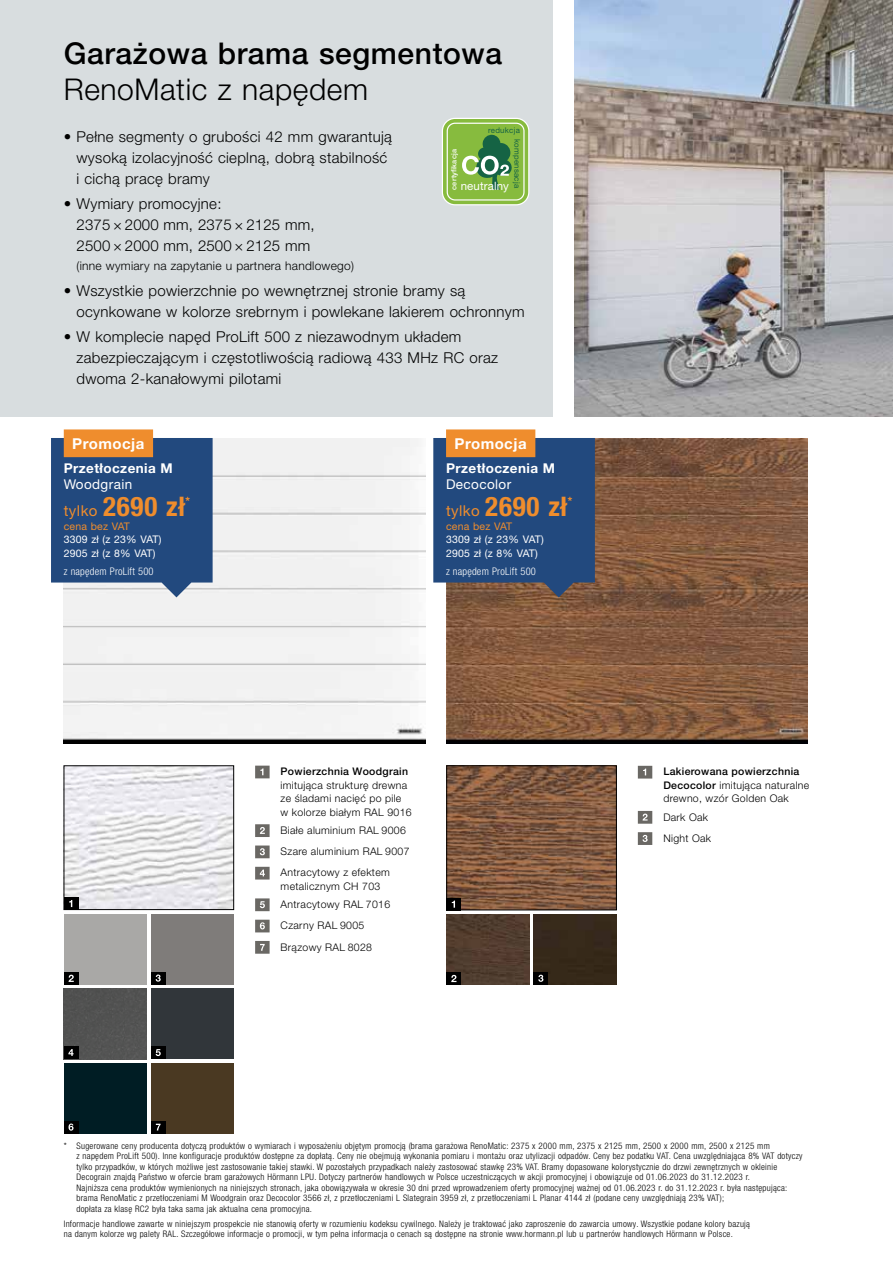
<style>
.page{position:relative;width:893px;height:1263px;background:#fff}
.page>*{position:absolute;margin:0;border:0;box-sizing:border-box;transform-origin:0 0}
.t1{font:500 30px "Hoermann Helvetica Neue";letter-spacing:.02em;color:#000}
.t2{font:300 30px "Hoermann Helvetica Neue";letter-spacing:.02em;color:#000}
.t3{font:700 condensed 27px "Hoermann Helvetica Neue";letter-spacing:.03em;color:#ef8d2d}
.t4{font:300 15px/21px "Hoermann Helvetica Neue";letter-spacing:.02em;color:#000}
.t5{font:700 15px "Hoermann Helvetica Neue";letter-spacing:.03em;color:#fff}
.t6{font:700 13.5px "Hoermann Helvetica Neue";letter-spacing:.03em;color:#fff}
.t7{font:13.5px "Hoermann Helvetica Neue Rm";letter-spacing:.03em;color:#fff}
.t8{font:300 12px "Hoermann Helvetica Neue";letter-spacing:.02em;color:#000}
.t9{font:11.55px "Hoermann Helvetica Neue Rm";letter-spacing:.01em;color:#fff}
.t10{font:700 condensed 11.55px "Hoermann Helvetica Neue";color:#ef8d2d}
.t11{font:300 10.5px/13.5px "Hoermann Helvetica Neue";letter-spacing:.03em;color:#000}
.t12{font:10.5px/13.5px "Hoermann Helvetica Neue Rm";letter-spacing:.02em;color:#fff}
.t13{font:300 condensed 10.5px "Hoermann Helvetica Neue";letter-spacing:.02em;color:#fff}
.t14{font:500 10.5px "Hoermann Helvetica Neue";letter-spacing:.03em;color:#000}
.t15{font:10.5px "Hoermann Helvetica Neue Rm";letter-spacing:.02em;color:#ef8d2d}
.t16{font:300 condensed 9px/10.5px "Hoermann Helvetica Neue";letter-spacing:.03em;color:#000}
.t17{font:7.8px "Hoermann Helvetica Neue Rm";letter-spacing:.03em;color:#156344}
.t18{font:500 7.2px "Hoermann Helvetica Neue";letter-spacing:.03em;color:#fff}
.s1{font-family:"Hoermann Helvetica Neue Rm";font-weight:400;font-stretch:normal;font-size:15px}
.s2{font-weight:500}
</style>
<div class="page">
<img style="left:574px;top:0;width:319px;height:417px">
<div style="left:0;top:0;width:553px;height:417px;background:#d8dddf"></div>
<img style="left:64px;top:438px;width:361px;height:305px">
<img style="left:446px;top:438px;width:362px;height:305px">
<img style="left:448px;top:767px;width:167px;height:141px">
<div style="left:446px;top:765px;width:171px;height:145px;border:1px solid #000"></div>
<img style="left:446px;top:915px;width:83px;height:70px">
<div style="left:534px;top:915px;width:83px;height:70px;background:#362919"></div>
<div style="left:64px;top:914px;width:83px;height:71px;background:#a9a8a6"></div>
<div style="left:64px;top:989px;width:83px;height:70px;background:#525352"></div>
<div style="left:151px;top:914px;width:83px;height:71px;background:#7f7c7a"></div>
<div style="left:151px;top:989px;width:83px;height:70px;background:#31363a"></div>
<div style="left:151px;top:1063px;width:83px;height:70px;background:#4a3922"></div>
<img style="left:66px;top:767px;width:166px;height:141px">
<div style="left:64px;top:765px;width:170px;height:145px;border:1px solid #000"></div>
<div style="left:64px;top:1063px;width:83px;height:70px;background:#001d24"></div>
<svg style="left:638px;top:766px;width:14px;height:12px"></svg>
<svg style="left:638px;top:811px;width:14px;height:13px"></svg>
<svg style="left:638px;top:832px;width:14px;height:13px"></svg>
<div style="left:446px;top:898px;width:15px;height:12px;background:#000"></div>
<svg style="left:452px;top:900px;width:3px;height:8px"></svg>
<div style="left:446px;top:972px;width:15px;height:13px;background:#000"></div>
<svg style="left:451px;top:975px;width:5px;height:7px"></svg>
<div style="left:534px;top:972px;width:14px;height:13px;background:#000"></div>
<svg style="left:538px;top:975px;width:5px;height:7px"></svg>
<div style="left:64px;top:897px;width:14px;height:13px;background:#000"></div>
<svg style="left:69px;top:900px;width:3px;height:7px"></svg>
<div style="left:64px;top:972px;width:14px;height:13px;background:#000"></div>
<svg style="left:69px;top:975px;width:5px;height:7px"></svg>
<div style="left:151px;top:972px;width:14px;height:13px;background:#000"></div>
<svg style="left:156px;top:974px;width:5px;height:8px"></svg>
<div style="left:64px;top:1046px;width:14px;height:13px;background:#000"></div>
<svg style="left:68px;top:1049px;width:6px;height:7px"></svg>
<div style="left:151px;top:1046px;width:14px;height:13px;background:#000"></div>
<svg style="left:156px;top:1049px;width:5px;height:7px"></svg>
<div style="left:64px;top:1121px;width:14px;height:12px;background:#000"></div>
<svg style="left:69px;top:1123px;width:5px;height:8px"></svg>
<div style="left:151px;top:1121px;width:14px;height:12px;background:#000"></div>
<svg style="left:156px;top:1124px;width:5px;height:6px"></svg>
<svg style="left:255px;top:766px;width:15px;height:12px"></svg>
<svg style="left:255px;top:824px;width:15px;height:13px"></svg>
<svg style="left:255px;top:845px;width:15px;height:13px"></svg>
<svg style="left:255px;top:867px;width:15px;height:12px"></svg>
<svg style="left:255px;top:898px;width:15px;height:13px"></svg>
<svg style="left:255px;top:920px;width:15px;height:12px"></svg>
<svg style="left:255px;top:941px;width:15px;height:13px"></svg>
<svg style="left:51px;top:429px;width:162px;height:168px;background:#496083"></svg>
<svg style="left:433px;top:429px;width:162px;height:168px;background:#445878"></svg>
<div style="left:445px;top:121px;width:81px;height:81px;background:#87bb3e;border-radius:10px"></div>
<div style="left:442px;top:118px;width:87px;height:87px;border:6px solid #fff;border-radius:10px"></div>
<div style="left:443px;top:119px;width:85px;height:85px;border:4px solid #87bb3e;border-radius:10px"></div>
<svg style="left:462px;top:134px;width:50px;height:56px"></svg>
<h1 class="t1" style="left:64px;top:32px;width:440px">Garażowa brama segmentowa</h1>
<h1 class="t2" style="left:64px;top:68px;width:306px">RenoMatic z napędem</h1>
<h3 class="t4" style="left:77px;top:125px;width:317px;text-indent:-13px">• Pełne segmenty o grubości 42 mm gwarantują wysoką izolacyjność cieplną, dobrą stabilność i cichą pracę bramy</h3>
<h3 class="t4" style="left:77px;top:192px;width:240px;text-indent:-13px">• Wymiary promocyjne:<br>2375 × 2000 mm, 2375 × 2125 mm,<br>2500 × 2000 mm, 2500 × 2125 mm</h3>
<h3 class="t8" style="left:77px;top:258px;width:279px">(inne wymiary na zapytanie u partnera handlowego)</h3>
<h3 class="t4" style="left:77px;top:279px;width:450px;text-indent:-13px">• Wszystkie powierzchnie po wewnętrznej stronie bramy są ocynkowane w kolorze srebrnym i powlekane lakierem ochronnym</h3>
<h3 class="t4" style="left:77px;top:325px;width:423px;text-indent:-13px">• W komplecie napęd ProLift 500 z niezawodnym układem zabezpieczającym i częstotliwością radiową 433 MHz RC oraz dwoma 2-kanałowymi pilotami</h3>
<p class="t17" style="left:488px;top:125px;width:33px">redukcja</p>
<p class="t17" style="left:523px;top:139px;width:51px;rotate:90deg">kompensacja</p>
<p class="t18" style="left:449px;top:190px;width:42px;rotate:-90deg">certyfikacja</p>
<p class="t9" style="left:461px;top:177px;width:50px">neutralny</p>
<h3 class="t5" style="left:72px;top:433px;width:74px">Promocja</h3>
<h3 class="t6" style="left:64px;top:458px;width:110px">Przetłoczenia M</h3>
<h3 class="t7" style="left:64px;top:475px;width:70px">Woodgrain</h3>
<h2 class="t3" style="left:64px;top:488px;width:123px"><span class="s1">tylko</span> 2690 zł</h2>
<p class="t10" style="left:186px;top:493px;width:6px">*</p>
<p class="t15" style="left:64px;top:519px;width:68px">cena bez VAT</p>
<p class="t12" style="left:64px;top:532px;width:99px">3309 zł (z 23% VAT)<br>2905 zł (z 8% VAT)</p>
<p class="t13" style="left:64px;top:564px;width:91px">z napędem ProLift 500</p>
<h3 class="t5" style="left:455px;top:433px;width:74px">Promocja</h3>
<h3 class="t6" style="left:446px;top:458px;width:110px">Przetłoczenia M</h3>
<h3 class="t7" style="left:446px;top:475px;width:67px">Decocolor</h3>
<h2 class="t3" style="left:446px;top:488px;width:123px"><span class="s1">tylko</span> 2690 zł</h2>
<p class="t10" style="left:568px;top:493px;width:6px">*</p>
<p class="t15" style="left:446px;top:519px;width:68px">cena bez VAT</p>
<p class="t12" style="left:446px;top:532px;width:99px">3309 zł (z 23% VAT)<br>2905 zł (z 8% VAT)</p>
<p class="t13" style="left:446px;top:564px;width:91px">z napędem ProLift 500</p>
<p class="t14" style="left:281px;top:764px;width:129px">Powierzchnia Woodgrain</p>
<p class="t11" style="left:281px;top:777px;width:133px">imitująca strukturę drewna ze śladami nacięć po pile w kolorze białym RAL 9016</p>
<p class="t11" style="left:281px;top:819px;width:130px;line-height:21.3px">Białe aluminium RAL 9006<br>Szare aluminium RAL 9007<br>Antracytowy z efektem</p>
<p class="t11" style="left:281px;top:876px;width:111px;line-height:18.1px">metalicznym CH 703<br>Antracytowy RAL 7016</p>
<p class="t11" style="left:281px;top:914px;width:93px;line-height:21.3px">Czarny RAL 9005<br>Brązowy RAL 8028</p>
<p class="t11" style="left:663px;top:764px;width:147px"><span class="s2">Lakierowana powierzchnia<br>Decocolor</span> imitująca naturalne drewno, wzór Golden Oak</p>
<p class="t11" style="left:663px;top:805px;width:49px;line-height:21.3px">Dark Oak<br>Night Oak</p>
<p class="t16" style="left:77px;top:1140px;width:727px;text-indent:-13px">* Sugerowane ceny producenta dotyczą produktów o wymiarach i wyposażeniu objętym promocją (brama garażowa RenoMatic: 2375 x 2000 mm, 2375 x 2125 mm, 2500 x 2000 mm, 2500 x 2125 mm<br>z napędem ProLift 500). Inne konfiguracje produktów dostępne za dopłatą. Ceny nie obejmują wykonania pomiaru i montażu oraz utylizacji odpadów. Ceny bez podatku VAT. Cena uwzględniająca 8% VAT dotyczy tylko przypadków, w których możliwe jest zastosowanie takiej stawki. W pozostałych przypadkach należy zastosować stawkę 23% VAT. Bramy dopasowane kolorystycznie do drzwi zewnętrznych w okleinie Decograin znajdą Państwo w ofercie bram garażowych Hörmann LPU. Dotyczy partnerów handlowych w Polsce uczestniczących w akcji promocyjnej i obowiązuje od 01.06.2023 do 31.12.2023 r.<br>Najniższa cena produktów wymienionych na niniejszych stronach, jaka obowiązywała w okresie 30 dni przed wprowadzeniem oferty promocyjnej ważnej od 01.06.2023 r. do 31.12.2023 r. była następująca: brama RenoMatic z przetłoczeniami M Woodgrain oraz Decocolor 3566 zł, z przetłoczeniami L Slategrain 3959 zł, z przetłoczeniami L Planar 4144 zł (podane ceny uwzględniają 23% VAT);<br>dopłata za klasę RC2 była taka sama jak aktualna cena promocyjna.</p>
<p class="t16" style="left:64px;top:1218px;width:688px">Informacje handlowe zawarte w niniejszym prospekcie nie stanowią oferty w rozumieniu kodeksu cywilnego. Należy je traktować jako zaproszenie do zawarcia umowy. Wszystkie podane kolory bazują na danym kolorze wg palety RAL. Szczegółowe informacje o promocji, w tym pełna informacja o cenach są dostępne na stronie www.hormann.pl lub u partnerów handlowych Hörmann w Polsce.</p>
</div>
